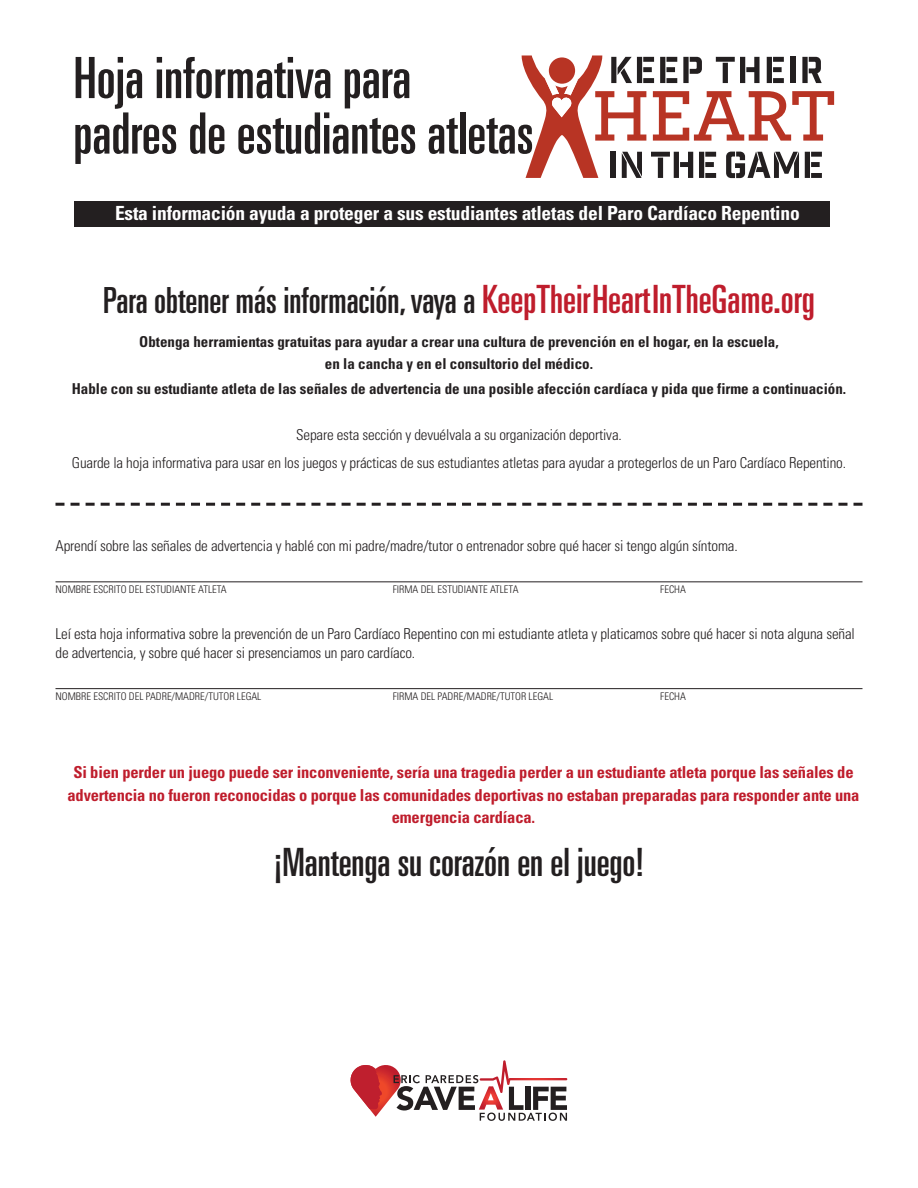
<style>
.page{position:relative;width:918px;height:1188px;background:#fff}
.page>*{position:absolute;margin:0;border:0;box-sizing:border-box;transform-origin:0 0}
.t1{font:ultra-condensed 57px/55.5px "Univers";color:#231f20}
.t2{font:ultra-condensed 39px "Univers";color:#231f20}
.t3{font:ultra-condensed 36px "Univers";color:#231f20}
.t4{font:700 condensed 19.5px "Univers";letter-spacing:-.01em;color:#fff}
.t5{font:700 condensed 16.5px/22.5px "Univers";letter-spacing:-.01em;color:#bf1d2c;text-align:center}
.t6{font:300 condensed 15px/27.6px "Univers";letter-spacing:-.01em;color:#231f20;text-align:center}
.t7{font:700 condensed 15px/22.5px "Univers";color:#231f20;text-align:center}
.t8{font:300 condensed 10.5px "Univers";color:#231f20}
.s1{font-size:39px;color:#bf1d2c}
</style>
<div class="page">
<svg style="left:351px;top:1060px;width:216px;height:61px"></svg>
<svg style="left:56px;top:503px;width:806px;height:3px"></svg>
<hr style="left:56px;top:581px;width:806px;height:1px;background:#231f20">
<hr style="left:56px;top:688px;width:806px;height:1px;background:#231f20">
<svg style="left:522px;top:56px;width:312px;height:122px"></svg>
<div style="left:549px;top:57px;width:26px;height:27px;background:#b83424;border-radius:50%"></div>
<div style="left:74px;top:201px;width:756px;height:25px;background:#231f20"></div>
<h1 class="t1" style="left:73px;top:55px;width:462px">Hoja informativa para<br>padres de estudiantes atletas</h1>
<h3 class="t4" style="left:115px;top:206px;width:686px">Esta información ayuda a proteger a sus estudiantes atletas del Paro Cardíaco Repentino</h3>
<h3 class="t3" style="left:103px;top:287px;width:713px">Para obtener más información,vaya a <span class="s1">KeepTheirHeartInTheGame.org</span></h3>
<p class="t7" style="left:139px;top:332px;width:641px">Obtenga herramientas gratuitas para ayudar a crear una cultura de prevención en el hogar, en la escuela, en la cancha y en el consultorio del médico.</p>
<p class="t7" style="left:72px;top:379px;width:776px">Hable con su estudiante atleta de las señales de advertencia de una posible afección cardíaca y pida que firme a continuación.</p>
<p class="t6" style="left:72px;top:423px;width:776px">Separe esta sección y devuélvala a su organización deportiva.<br>Guarde la hoja informativa para usar en los juegos y prácticas de sus estudiantes atletas para ayudar a protegerlos de un Paro Cardíaco Repentino.</p>
<p class="t6" style="left:56px;top:533px;width:684px">Aprendí sobre las señales de advertencia y hablé con mi padre/madre/tutor o entrenador sobre qué hacer si tengo algún síntoma.</p>
<p class="t8" style="left:56px;top:585px;width:173px">NOMBRE ESCRITO DEL ESTUDIANTE ATLETA</p>
<p class="t8" style="left:393px;top:585px;width:127px">FIRMA DEL ESTUDIANTE ATLETA</p>
<p class="t8" style="left:660px;top:585px;width:27px">FECHA</p>
<p class="t6" style="left:56px;top:626px;width:801px;line-height:18.6px;text-align:left">Leí esta hoja informativa sobre la prevención de un Paro Cardíaco Repentino con mi estudiante atleta y platicamos sobre qué hacer si nota alguna señal de advertencia, y sobre qué hacer si presenciamos un paro cardíaco.</p>
<p class="t8" style="left:56px;top:692px;width:207px">NOMBRE ESCRITO DEL PADRE/MADRE/TUTOR LEGAL</p>
<p class="t8" style="left:393px;top:692px;width:162px">FIRMA DEL PADRE/MADRE/TUTOR LEGAL</p>
<p class="t8" style="left:660px;top:692px;width:27px">FECHA</p>
<p class="t5" style="left:68px;top:763px;width:793px">Si bien perder un juego puede ser inconveniente, sería una tragedia perder a un estudiante atleta porque las señales de advertencia no fueron reconocidas o porque las comunidades deportivas no estaban preparadas para responder ante una emergencia cardíaca.</p>
<h2 class="t2" style="left:274px;top:848px;width:372px">¡Mantenga su corazón en el juego!</h2>
</div>
